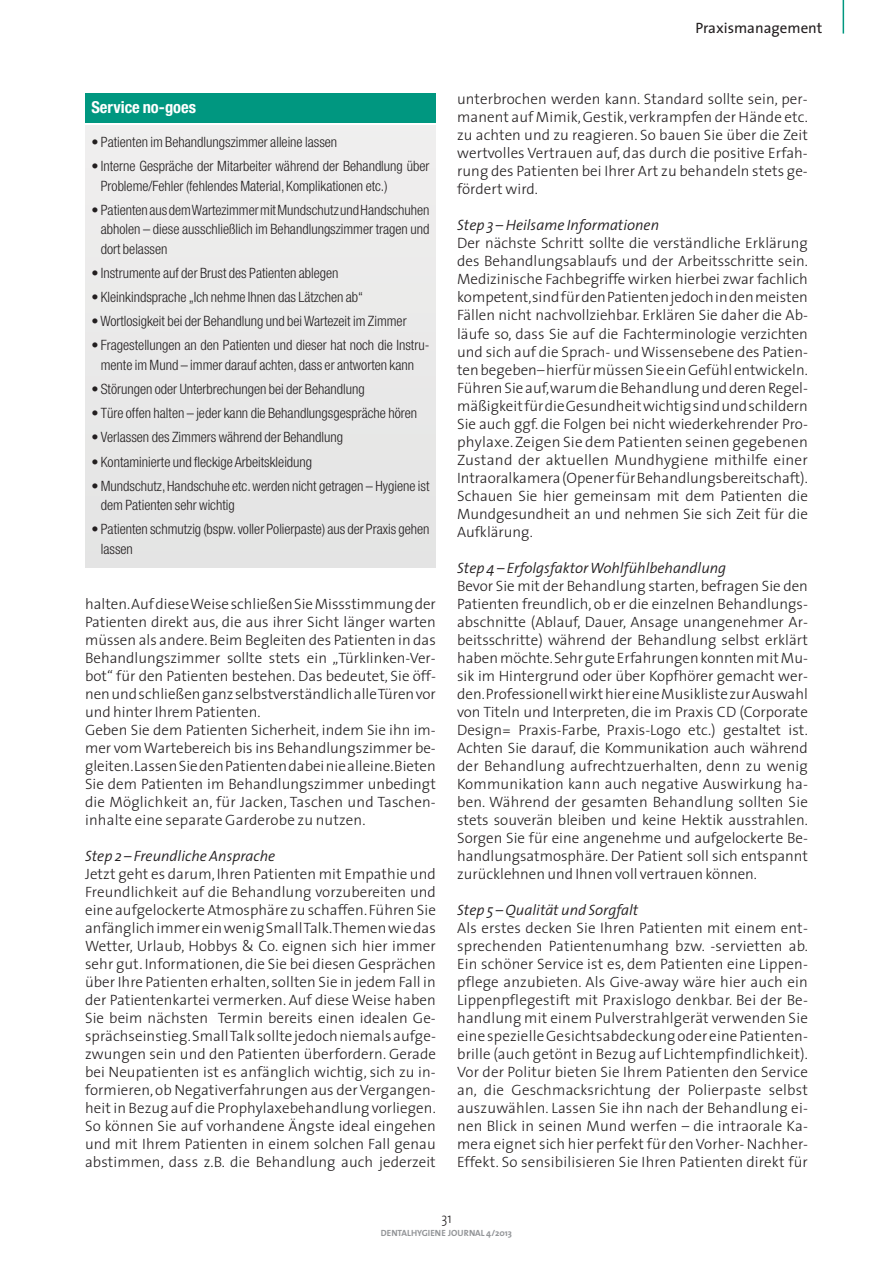
<style>
.page{position:relative;width:893px;height:1263px;background:#fff}
.page>*{position:absolute;margin:0;border:0;box-sizing:border-box;transform-origin:0 0}
.t1{font:700 condensed 16.5px "Helvetica Neue";color:#fff}
.t2{font:300 15px/18px "The Sans";color:#231f20;text-align:justify}
.t3{font:italic 300 15px "The Sans";color:#231f20}
.t4{font:15px "The Sans";color:#231f20}
.t5{font:300 condensed 14.25px/19.5px "Helvetica Neue";color:#231f20}
.t6{font:300 14.25px "The Sans";color:#231f20;scale:.9 1}
.t7{font:700 9px "The Sans";color:#939598}
</style>
<div class="page">
<hr style="left:843px;top:0;width:1px;height:34px;background:#009780">
<div style="left:85px;top:125px;width:351px;height:443px;background:#eae9e9"></div>
<div style="left:85px;top:94px;width:351px;height:29px;background:#009780"></div>
<p class="t4" style="left:695px;top:23px;width:128px">Praxismanagement</p>
<p class="t1" style="left:91px;top:101px;width:106px">Service no-goes</p>
<p class="t5" style="left:91px;top:133px;width:247px">• Patienten im Behandlungszimmer alleine lassen</p>
<p class="t5" style="left:101px;top:157px;width:330px;text-indent:-9px">• Interne Gespräche der Mitarbeiter während der Behandlung über<br>Probleme/Fehler (fehlendes Material, Komplikationen etc.)</p>
<p class="t5" style="left:101px;top:201px;width:330px;text-align:justify;text-indent:-9px">• Patienten aus dem Wartezimmer mit Mundschutz und Handschuhen abholen – diese ausschließlich im Behandlungszimmer tragen und dort belassen</p>
<p class="t5" style="left:91px;top:264px;width:249px">• Instrumente auf der Brust des Patienten ablegen</p>
<p class="t5" style="left:91px;top:288px;width:273px">• Kleinkindsprache „Ich nehme Ihnen das Lätzchen ab“</p>
<p class="t5" style="left:91px;top:313px;width:317px">• Wortlosigkeit bei der Behandlung und bei Wartezeit im Zimmer</p>
<p class="t5" style="left:91px;top:337px;width:339px;text-align:center">• Fragestellungen an den Patienten und dieser hat noch die Instru&shy;mente im Mund – immer darauf achten, dass er antworten kann</p>
<p class="t5" style="left:91px;top:381px;width:275px">• Störungen oder Unterbrechungen bei der Behandlung</p>
<p class="t5" style="left:91px;top:405px;width:327px">• Türe offen halten – jeder kann die Behandlungsgespräche hören</p>
<p class="t5" style="left:91px;top:429px;width:253px">• Verlassen des Zimmers während der Behandlung</p>
<p class="t5" style="left:91px;top:453px;width:222px">• Kontaminierte und fleckige Arbeitskleidung</p>
<p class="t5" style="left:101px;top:477px;width:330px;text-indent:-9px">• Mundschutz, Handschuhe etc. werden nicht getragen – Hygiene ist dem Patienten sehr wichtig</p>
<p class="t5" style="left:101px;top:521px;width:330px;text-indent:-9px">• Patienten schmutzig (bspw. voller Polierpaste) aus der Praxis gehen lassen</p>
<p class="t2" style="left:85px;top:596px;width:352px;text-align:left">halten. Auf diese Weise schließen Sie Missstimmung der Patienten direkt aus, die aus ihrer Sicht länger warten müssen als andere. Beim Begleiten des Patienten in das Behandlungszimmer sollte stets ein „Türklinken-Ver&shy;bot“ für den Patienten bestehen. Das bedeutet, Sie öff&shy;nen und schließen ganz selbstverständlich alle Türen vor und hinter Ihrem Patienten.<br>Geben Sie dem Patienten Sicherheit, indem Sie ihn im&shy;mer vom Wartebereich bis ins Behandlungszimmer be&shy;gleiten. Lassen Sie den Patienten dabei nie alleine. Bieten Sie dem Patienten im Behandlungszimmer unbedingt die Möglichkeit an, für Jacken, Taschen und Taschen - inhalte eine separate Garderobe zu nutzen.</p>
<p class="t3" style="left:85px;top:850px;width:192px">Step 2 – Freundliche Ansprache</p>
<p class="t2" style="left:85px;top:866px;width:352px">Jetzt geht es darum, Ihren Patienten mit Empathie und Freundlichkeit auf die Behandlung vorzubereiten und eine aufgelockerte Atmosphäre zu schaffen. Führen Sie anfänglich immer ein wenig Small Talk. Themen wie das Wetter, Urlaub, Hobbys &amp; Co. eignen sich hier immer sehr gut. Informationen, die Sie bei diesen Gesprächen über Ihre Patienten erhalten, sollten Sie in jedem Fall in der Patientenkartei vermerken. Auf diese Weise haben Sie beim nächsten Termin bereits einen idealen Ge&shy;sprächseinstieg. Small Talk sollte jedoch niemals aufge&shy;zwungen sein und den Patienten überfordern. Gerade bei Neupatienten ist es anfänglich wichtig, sich zu in&shy;formieren, ob Negativerfahrungen aus der Vergangen&shy;heit in Bezug auf die Prophylaxebehandlung vorliegen.<br>So können Sie auf vorhandene Ängste ideal eingehen und mit Ihrem Patienten in einem solchen Fall genau abstimmen, dass z.B. die Behandlung auch jederzeit</p>
<p class="t2" style="left:457px;top:92px;width:352px">unterbrochen werden kann. Standard sollte sein, per&shy;manent auf Mimik, Gestik, verkrampfen der Hände etc. zu achten und zu reagieren. So bauen Sie über die Zeit wertvolles Vertrauen auf, das durch die positive Erfah&shy;rung des Patienten bei Ihrer Art zu behandeln stets ge&shy;fördert wird.</p>
<p class="t3" style="left:457px;top:220px;width:204px">Step 3 – Heilsame Informationen</p>
<p class="t2" style="left:457px;top:236px;width:352px">Der nächste Schritt sollte die verständliche Erklärung des Behandlungsablaufs und der Arbeitsschritte sein.<br>Medizinische Fachbegriffe wirken hierbei zwar fachlich kompetent, sind für den Patienten jedoch in den meisten Fällen nicht nachvollziehbar. Erklären Sie daher die Ab&shy;läufe so, dass Sie auf die Fachterminologie verzichten und sich auf die Sprach- und Wissensebene des Patien&shy;ten begeben– hierfür müssen Sie ein Gefühl entwickeln.<br>Führen Sie auf, warum die Behandlung und deren Regel&shy;mäßigkeit für die Gesundheit wichtig sind und schildern Sie auch ggf. die Folgen bei nicht wiederkehrender Pro&shy;phylaxe. Zeigen Sie dem Patienten seinen gegebenen Zustand der aktuellen Mundhygiene mithilfe einer Intraoralkamera (Opener für Behandlungsbereitschaft).<br>Schauen Sie hier gemeinsam mit dem Patienten die Mundgesundheit an und nehmen Sie sich Zeit für die Aufklärung.</p>
<p class="t3" style="left:457px;top:562px;width:271px">Step 4 – Erfolgsfaktor Wohlfühlbehandlung</p>
<p class="t2" style="left:457px;top:578px;width:352px">Bevor Sie mit der Behandlung starten, befragen Sie den Patienten freundlich, ob er die einzelnen Behandlungs&shy;abschnitte (Ablauf, Dauer, Ansage unangenehmer Ar&shy;beitsschritte) während der Behandlung selbst erklärt haben möchte. Sehr gute Erfahrungen konnten mit Mu&shy;sik im Hintergrund oder über Kopfhörer gemacht wer&shy;den. Professionell wirkt hier eine Musikliste zur Auswahl von Titeln und Interpreten, die im Praxis CD (Corporate Design= Praxis-Farbe, Praxis-Logo etc.) gestaltet ist.<br>Achten Sie darauf, die Kommunikation auch während der Behandlung aufrechtzuerhalten, denn zu wenig Kommunikation kann auch negative Auswirkung ha&shy;ben. Während der gesamten Behandlung sollten Sie stets souverän bleiben und keine Hektik ausstrahlen.<br>Sorgen Sie für eine angenehme und aufgelockerte Be&shy;handlungsatmosphäre. Der Patient soll sich entspannt zurücklehnen und Ihnen voll vertrauen können.</p>
<p class="t3" style="left:457px;top:904px;width:183px">Step 5 – Qualität und Sorgfalt</p>
<p class="t2" style="left:457px;top:920px;width:352px">Als erstes decken Sie Ihren Patienten mit einem ent&shy;sprechenden Patientenumhang bzw. -servietten ab.<br>Ein schöner Service ist es, dem Patienten eine Lippen&shy;pflege anzubieten. Als Give-away wäre hier auch ein Lippenpflegestift mit Praxislogo denkbar. Bei der Be&shy;handlung mit einem Pulverstrahlgerät verwenden Sie eine spezielle Gesichtsabdeckung oder eine Patienten&shy;brille (auch getönt in Bezug auf Lichtempfindlichkeit).<br>Vor der Politur bieten Sie Ihrem Patienten den Service an, die Geschmacksrichtung der Polierpaste selbst auszuwählen. Lassen Sie ihn nach der Behandlung ei&shy;nen Blick in seinen Mund werfen – die intraorale Ka&shy;mera eignet sich hier perfekt für den Vorher- Nachher-Effekt. So sensibilisieren Sie Ihren Patienten direkt für</p>
<p class="t6" style="left:441px;top:1212px;width:13px">31</p>
<p class="t7" style="left:381px;top:1228px;width:133px">DENTALHYGIENE JOURNAL 4/2013</p>
</div>
